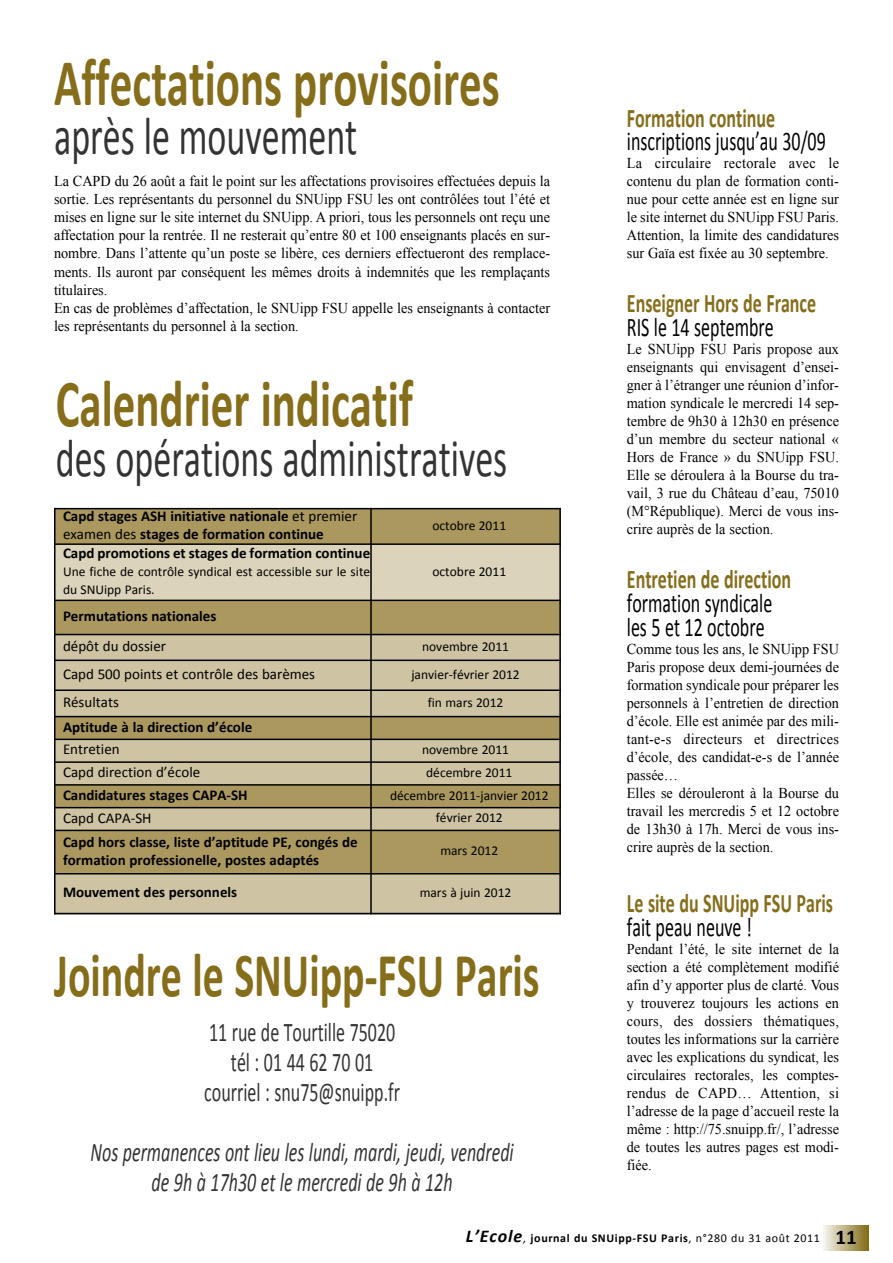
<style>
.page{position:relative;width:893px;height:1263px;background:#fff}
.page>*{position:absolute;margin:0;border:0;box-sizing:border-box;transform-origin:0 0}
.t1{font:700 67.5px "Calibri";color:#856d1a;scale:.67 1}
.t2{font:700 63px "Calibri";color:#856d1a;scale:.67 1}
.t3{font:54px "Calibri";color:#333;scale:.67 1}
.t4{font:27px/24px "Calibri";color:#000;scale:.67 1}
.t5{font:700 27px "Calibri";color:#856d1a;scale:.67 1}
.t6{font:italic 27px/30px "Calibri";color:#333;text-align:center;scale:.67 1}
.t7{font:27px/30px "Calibri";color:#333;text-align:center;scale:.67 1}
.t8{font:15px/18px "Times New Roman";color:#000;text-align:justify;scale:.95 1}
.t9{font:700 15px/18px "Calibri";color:#000}
.t10{font:15px "Calibri";color:#000}
.t11{font:13.5px/18px "Calibri";color:#000}
.t12{font:700 12px "Calibri";letter-spacing:.05em;color:#000}
.s1{font-weight:400}
.s2{font-style:italic;font-size:18px}
.s3{font-weight:400;font-style:italic}
.s4{font-size:21px}
</style>
<div class="page">
<img style="left:823px;top:1225px;width:46px;height:25px">
<div style="left:54px;top:508px;width:317px;height:36px;background:#aa985f"></div>
<div style="left:371px;top:508px;width:190px;height:36px;background:#aa985f"></div>
<div style="left:54px;top:544px;width:317px;height:56px;background:#dbd3ba"></div>
<div style="left:371px;top:544px;width:190px;height:56px;background:#dbd3ba"></div>
<div style="left:54px;top:600px;width:317px;height:34px;background:#aa985f"></div>
<div style="left:371px;top:600px;width:190px;height:34px;background:#aa985f"></div>
<div style="left:54px;top:634px;width:317px;height:26px;background:#cec4a3"></div>
<div style="left:371px;top:634px;width:190px;height:26px;background:#cec4a3"></div>
<div style="left:54px;top:660px;width:317px;height:30px;background:#cec4a3"></div>
<div style="left:371px;top:660px;width:190px;height:30px;background:#cec4a3"></div>
<div style="left:54px;top:690px;width:317px;height:27px;background:#cec4a3"></div>
<div style="left:371px;top:690px;width:190px;height:27px;background:#cec4a3"></div>
<div style="left:54px;top:717px;width:317px;height:22px;background:#aa985f"></div>
<div style="left:371px;top:717px;width:190px;height:22px;background:#aa985f"></div>
<div style="left:54px;top:739px;width:317px;height:23px;background:#cec4a3"></div>
<div style="left:371px;top:739px;width:190px;height:23px;background:#cec4a3"></div>
<div style="left:54px;top:762px;width:317px;height:23px;background:#cec4a3"></div>
<div style="left:371px;top:762px;width:190px;height:23px;background:#cec4a3"></div>
<div style="left:54px;top:785px;width:317px;height:23px;background:#aa985f"></div>
<div style="left:371px;top:785px;width:190px;height:23px;background:#aa985f"></div>
<div style="left:54px;top:808px;width:317px;height:22px;background:#cec4a3"></div>
<div style="left:371px;top:808px;width:190px;height:22px;background:#cec4a3"></div>
<div style="left:54px;top:830px;width:317px;height:44px;background:#aa985f"></div>
<div style="left:371px;top:830px;width:190px;height:44px;background:#aa985f"></div>
<div style="left:54px;top:874px;width:317px;height:40px;background:#cec4a3"></div>
<div style="left:371px;top:874px;width:190px;height:40px;background:#cec4a3"></div>
<hr style="left:54px;top:508px;width:2px;height:406px;background:#000">
<hr style="left:370px;top:508px;width:2px;height:406px;background:#000">
<hr style="left:559px;top:508px;width:2px;height:406px;background:#000">
<hr style="left:54px;top:508px;width:507px;height:1px;background:#000">
<hr style="left:54px;top:543px;width:507px;height:2px;background:#000">
<hr style="left:54px;top:600px;width:507px;height:1px;background:#000">
<hr style="left:54px;top:634px;width:507px;height:1px;background:#000">
<hr style="left:54px;top:659px;width:507px;height:2px;background:#000">
<hr style="left:54px;top:689px;width:507px;height:2px;background:#000">
<hr style="left:54px;top:716px;width:507px;height:1px;background:#000">
<hr style="left:54px;top:739px;width:507px;height:1px;background:#000">
<hr style="left:54px;top:761px;width:507px;height:2px;background:#000">
<hr style="left:54px;top:784px;width:507px;height:2px;background:#000">
<hr style="left:54px;top:807px;width:507px;height:1px;background:#000">
<hr style="left:54px;top:830px;width:507px;height:1px;background:#000">
<hr style="left:54px;top:873px;width:507px;height:1px;background:#000">
<hr style="left:54px;top:913px;width:507px;height:1px;background:#000">
<h1 class="t1" style="left:54px;top:40px;width:667px">Affectations provisoires</h1>
<h3 class="t3" style="left:54px;top:103px;width:454px">après le mouvement</h3>
<p class="t8" style="left:54px;top:172px;width:524px;text-align:left">La CAPD du 26 août a fait le point sur les affectations provisoires effectuées depuis la sortie. Les représentants du personnel du SNUipp FSU les ont contrôlées tout l’été et mises en ligne sur le site internet du SNUipp. A priori, tous les personnels ont reçu une affectation pour la rentrée. Il ne resterait qu’entre 80 et 100 enseignants placés en sur&shy;nombre. Dans l’attente qu’un poste se libère, ces derniers effectueront des remplace&shy;ments. Ils auront par conséquent les mêmes droits à indemnités que les remplaçants titulaires.<br>En cas de problèmes d’affectation, le SNUipp FSU appelle les enseignants à contacter les représentants du personnel à la section.</p>
<h1 class="t1" style="left:56px;top:362px;width:535px">Calendrier indicatif</h1>
<h3 class="t3" style="left:56px;top:424px;width:676px">des opérations administratives</h3>
<p class="t9" style="left:63px;top:507px;width:296px">Capd stages ASH initiative nationale <span class="s1">et premier examen des</span> stages de formation continue</p>
<p class="t11" style="left:432px;top:516px;width:75px">octobre 2011</p>
<p class="t9" style="left:63px;top:544px;width:309px">Capd promotions et stages de formation continue</p>
<p class="t11" style="left:63px;top:563px;width:309px">Une fiche de contrôle syndical est accessible sur le site du SNUipp Paris.</p>
<p class="t11" style="left:432px;top:562px;width:75px">octobre 2011</p>
<p class="t9" style="left:63px;top:607px;width:155px">Permutations nationales</p>
<p class="t10" style="left:63px;top:637px;width:105px">dépôt du dossier</p>
<p class="t11" style="left:422px;top:637px;width:89px">novembre 2011</p>
<p class="t10" style="left:63px;top:665px;width:254px">Capd 500 points et contrôle des barèmes</p>
<p class="t11" style="left:411px;top:665px;width:110px">janvier-février 2012</p>
<p class="t10" style="left:63px;top:693px;width:57px">Résultats</p>
<p class="t11" style="left:428px;top:693px;width:77px">fin mars 2012</p>
<p class="t9" style="left:63px;top:718px;width:191px">Aptitude à la direction d’école</p>
<p class="t10" style="left:63px;top:740px;width:58px">entretien</p>
<p class="t11" style="left:422px;top:740px;width:89px">novembre 2011</p>
<p class="t10" style="left:63px;top:763px;width:139px">Capd direction d’école</p>
<p class="t11" style="left:426px;top:763px;width:88px">décembre 2011</p>
<p class="t9" style="left:63px;top:786px;width:186px">Candidatures stages CAPA-SH</p>
<p class="t11" style="left:390px;top:786px;width:160px">décembre 2011-janvier 2012</p>
<p class="t10" style="left:63px;top:808px;width:90px">Capd CAPA-SH</p>
<p class="t11" style="left:436px;top:809px;width:68px">février 2012</p>
<p class="t9" style="left:63px;top:833px;width:296px">Capd hors classe, liste d’aptitude PE, congés de formation professionelle, postes adaptés</p>
<p class="t11" style="left:440px;top:842px;width:59px">mars 2012</p>
<p class="t9" style="left:63px;top:883px;width:176px">Mouvement des personnels</p>
<p class="t11" style="left:420px;top:883px;width:93px">mars à juin 2012</p>
<h2 class="t2" style="left:54px;top:936px;width:726px">Joindre le SNUipp-FSU Paris</h2>
<h3 class="t7" style="left:204px;top:1017px;width:294px">11 rue de Tourtille 75020 tél : 01 44 62 70 01 courriel : snu75@snuipp.fr</h3>
<h3 class="t6" style="left:91px;top:1137px;width:633px">Nos permanences ont lieu les lundi, mardi, jeudi, vendredi de 9h à 17h30 et le mercredi de 9h à 12h</h3>
<h3 class="t5" style="left:627px;top:102px;width:223px">Formation continue</h3>
<h3 class="t4" style="left:627px;top:129px;width:298px">inscriptions jusqu’au 30/09</h3>
<p class="t8" style="left:627px;top:154px;width:225px">La circulaire rectorale avec le contenu du plan de formation conti&shy;nue pour cette année est en ligne sur le site internet du SNUipp FSU Paris.<br>Attention, la limite des candidatures sur Gaïa est fixée au 30 septembre.</p>
<h3 class="t5" style="left:627px;top:286px;width:284px">enseigner Hors de France</h3>
<h3 class="t4" style="left:627px;top:315px;width:221px">RIS le 14 septembre</h3>
<p class="t8" style="left:627px;top:340px;width:225px">Le SNUipp FSU Paris propose aux enseignants qui envisagent d’ensei&shy;gner à l’étranger une réunion d’infor&shy;mation syndicale le mercredi 14 sep&shy;tembre de 9h30 à 12h30 en présence d’un membre du secteur national « Hors de France » du SNUipp FSU.<br>Elle se déroulera à la Bourse du tra&shy;vail, 3 rue du Château d’eau, 75010 (M°République). Merci de vous ins&shy;crire auprès de la section.</p>
<h3 class="t5" style="left:627px;top:562px;width:247px">entretien de direction</h3>
<h3 class="t4" style="left:627px;top:591px;width:219px">formation syndicale les 5 et 12 octobre</h3>
<p class="t8" style="left:627px;top:640px;width:225px;text-align:left">Comme tous les ans, le SNUipp FSU Paris propose deux demi-journées de formation syndicale pour préparer les personnels à l’entretien de direction d’école. Elle est animée par des mili&shy;tant-e-s directeurs et directrices d’école, des candidat-e-s de l’année passée…<br>Elles se dérouleront à la Bourse du travail les mercredis 5 et 12 octobre de 13h30 à 17h. Merci de vous ins&shy;crire auprès de la section.</p>
<h3 class="t5" style="left:627px;top:886px;width:309px">Le site du SNUipp FSU Paris</h3>
<h3 class="t4" style="left:627px;top:915px;width:188px">fait peau neuve !</h3>
<p class="t8" style="left:627px;top:940px;width:225px">Pendant l’été, le site internet de la section a été complètement modifié afin d’y apporter plus de clarté. Vous y trouverez toujours les actions en cours, des dossiers thématiques, toutes les informations sur la carrière avec les explications du syndicat, les circulaires rectorales, les comptes&shy;rendus de CAPD… Attention, si l’adresse de la page d’accueil reste la même : http://75.snuipp.fr/, l’adresse de toutes les autres pages est modi&shy;fiée.</p>
<p class="t12" style="left:466px;top:1231px;width:392px"><span class="s2">L’Ecole</span><span class="s3">,</span> journal du SNUipp-FSU Paris<span class="s1">, n°280 du 31 août 2011</span> <span class="s4">11</span></p>
</div>
